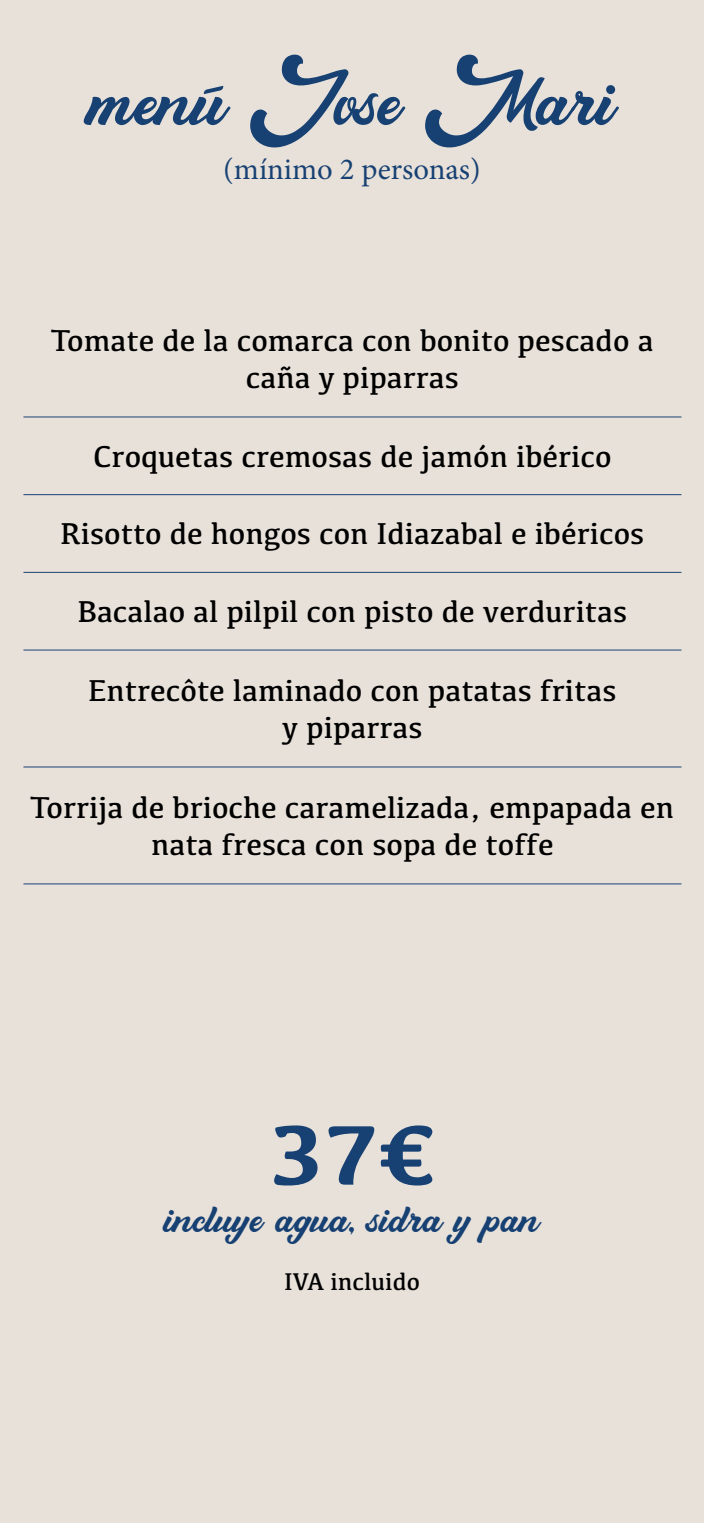
<style>
.page{position:relative;width:704px;height:1523px;background:#fff}
.page>*{position:absolute;margin:0;border:0;box-sizing:border-box;transform-origin:0 0}
.t1{font:700 87.5px "Kefa";color:#174173}
.t2{font:79.38px "Macrosty";color:#174173}
.t3{font:43.75px "Macrosty";color:#174173}
.t4{font:31.25px/37.5px "Kefa";color:#000;text-align:center}
.t5{font:30.62px "Minion Pro";color:#174173}
.t6{font:25px "Kefa";color:#000}
</style>
<div class="page">
<div style="left:0;top:0;width:703px;height:1522px;background:#e8e1da"></div>
<hr style="left:23px;top:417px;width:658px;height:1px;background:#174173">
<hr style="left:23px;top:494px;width:658px;height:1px;background:#174173">
<hr style="left:23px;top:572px;width:658px;height:1px;background:#174173">
<hr style="left:23px;top:650px;width:658px;height:1px;background:#174173">
<hr style="left:23px;top:767px;width:658px;height:1px;background:#174173">
<hr style="left:23px;top:884px;width:658px;height:1px;background:#174173">
<h2 class="t2" style="left:89px;top:51px;width:526px">menú Jose Mari</h2>
<p class="t5" style="left:223px;top:149px;width:259px">(mínimo 2 personas)</p>
<p class="t4" style="left:51px;top:320px;width:603px">Tomate de la comarca con bonito pescado a caña y piparras</p>
<p class="t4" style="left:93px;top:436px;width:519px">Croquetas cremosas de jamón ibérico</p>
<p class="t4" style="left:60px;top:514px;width:585px">Risotto de hongos con Idiazabal e ibéricos</p>
<p class="t4" style="left:77px;top:592px;width:551px">Bacalao al pilpil con pisto de verduritas</p>
<p class="t4" style="left:88px;top:670px;width:529px">Entrecôte laminado con patatas fritas y piparras</p>
<p class="t4" style="left:31px;top:787px;width:644px">Torrija de brioche caramelizada, empapada en nata fresca con sopa de toffe</p>
<h1 class="t1" style="left:269px;top:1096px;width:166px">37€</h1>
<h3 class="t3" style="left:164px;top:1191px;width:376px">incluye agua, sidra y pan</h3>
<p class="t6" style="left:284px;top:1266px;width:137px">IVA incluido</p>
</div>
